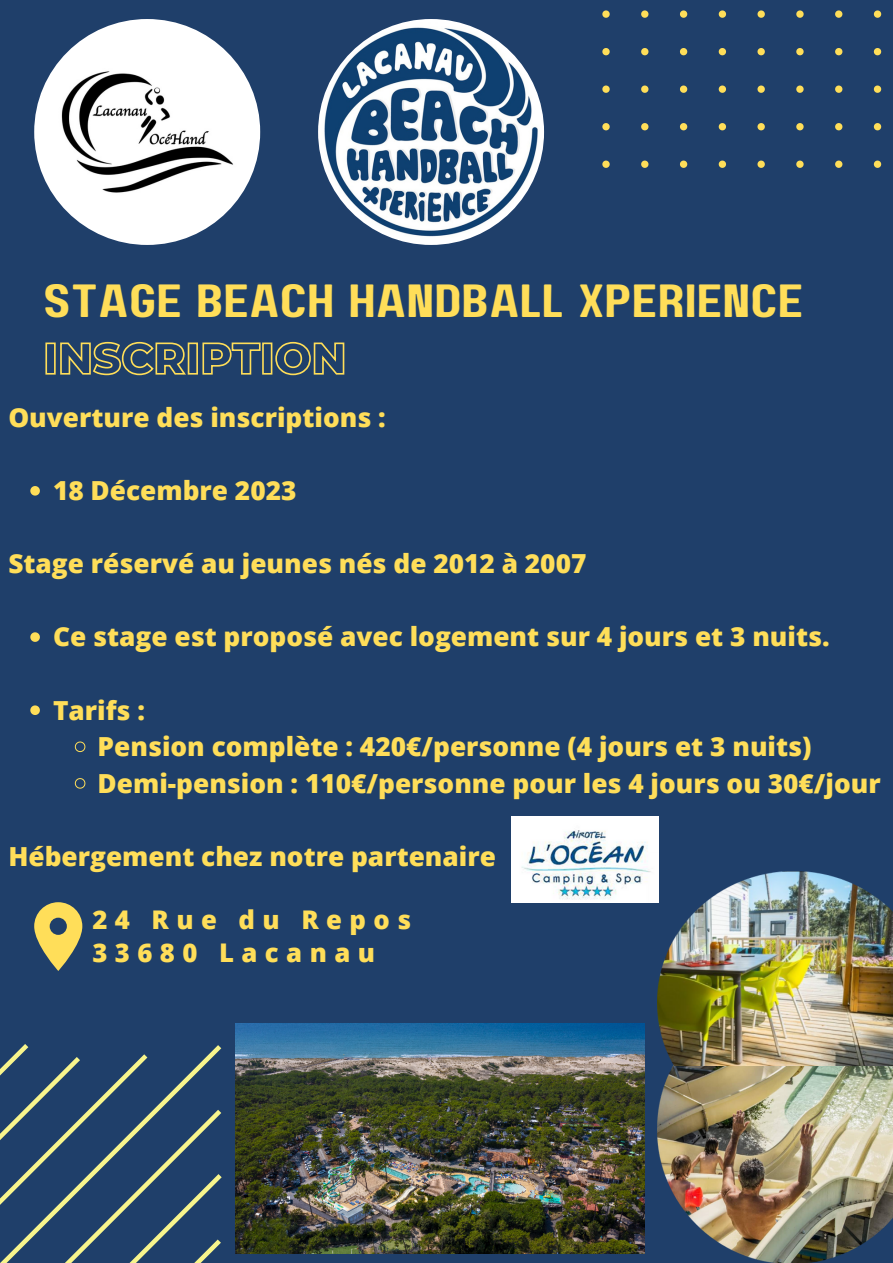
<style>
.page{position:relative;width:893px;height:1263px;background:#1f3f6a}
.page>*{position:absolute;margin:0;border:0;box-sizing:border-box;transform-origin:0 0}
.t1{font:46.5px "Paalalabas Display Wide BETA";color:#ffde59}
.t2{font:800 26.25px "Open Sans";color:#ffde59}
.t3{font:800 25.72px "Open Sans";letter-spacing:.29em;color:#ffde59}
</style>
<div class="page">
<svg style="left:602px;top:10px;width:280px;height:158px"></svg>
<svg style="left:30px;top:486px;width:10px;height:10px"></svg>
<svg style="left:30px;top:632px;width:10px;height:10px"></svg>
<svg style="left:30px;top:705px;width:10px;height:10px"></svg>
<svg style="left:75px;top:741px;width:11px;height:11px"></svg>
<svg style="left:75px;top:778px;width:11px;height:11px"></svg>
<svg style="left:0;top:1044px;width:222px;height:219px"></svg>
<img style="left:511px;top:816px;width:147px;height:86px">
<img style="left:658px;top:871px;width:235px;height:392px">
<img style="left:236px;top:1024px;width:408px;height:230px">
<svg style="left:34px;top:902px;width:48px;height:69px"></svg>
<svg style="left:45px;top:341px;width:300px;height:35px"></svg>
<img style="left:34px;top:19px;width:226px;height:226px;border-radius:50%">
<img style="left:318px;top:19px;width:226px;height:226px;border-radius:50%">
<p class="t1" style="left:43px;top:282px;width:762px">STAGE BEACH HANDBALL XPERIENCE</p>
<p class="t2" style="left:8px;top:399px;width:379px">Ouverture des inscriptions :</p>
<p class="t2" style="left:53px;top:472px;width:245px">18 Décembre 2023</p>
<p class="t2" style="left:8px;top:545px;width:579px">Stage réservé au jeunes nés de 2012 à 2007</p>
<p class="t2" style="left:53px;top:618px;width:778px">Ce stage est proposé avec logement sur 4 jours et 3 nuits.</p>
<p class="t2" style="left:53px;top:691px;width:93px">Tarifs :</p>
<p class="t2" style="left:98px;top:728px;width:715px">Pension complète : 420€/personne (4 jours et 3 nuits)</p>
<p class="t2" style="left:98px;top:765px;width:784px">Demi-pension : 110€/personne pour les 4 jours ou 30€/jour</p>
<p class="t2" style="left:8px;top:838px;width:489px">Hébergement chez notre partenaire</p>
<p class="t3" style="left:92px;top:902px;width:320px">24 Rue du Repos</p>
<p class="t3" style="left:92px;top:935px;width:284px">33680 Lacanau</p>
</div>
